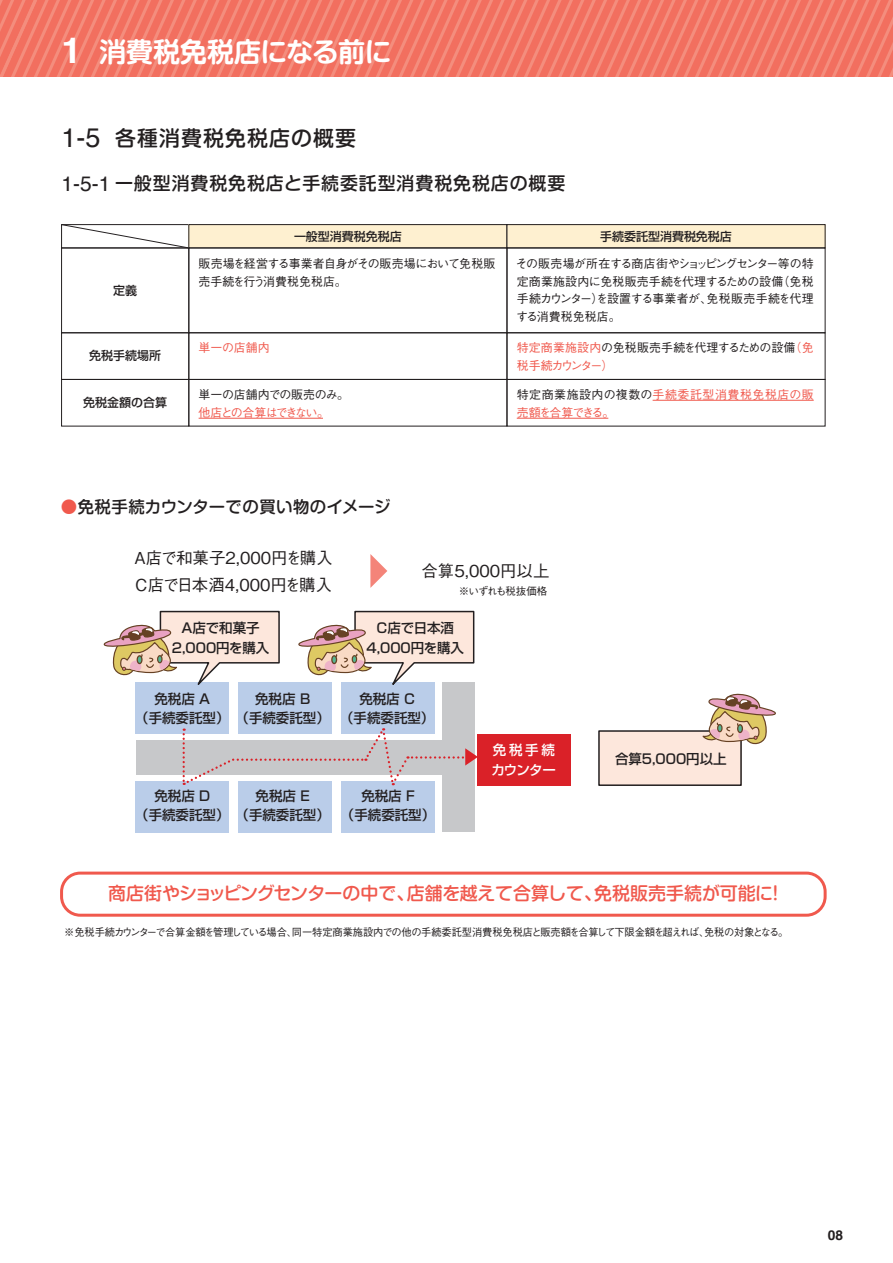
<style>
.page{position:relative;width:893px;height:1263px;background:#fff}
.page>*{position:absolute;margin:0;border:0;box-sizing:border-box;transform-origin:0 0}
.t1{font:700 35.85px "Helvetica";color:#fff}
.t2{font:700 27px "Shin M Go Pro De";letter-spacing:-.01em;color:#fff}
.t3{font:27px "Helvetica";color:#231f20}
.t4{font:500 21px "Shin M Go Pro";letter-spacing:.05em;color:#231f20}
.t5{font:21px "Helvetica";color:#231f20}
.t6{font:500 18px "Shin M Go Pro";letter-spacing:.05em;color:#231f20}
.t7{font:500 18px "Shin M Go Pro";letter-spacing:-.01em;color:#f0594d}
.t8{font:500 18px "Shin M Go Pro";letter-spacing:-.045em;color:#f0594d}
.t9{font:500 16.5px "Gothic BBB Pro";color:#231f20}
.t10{font:500 16.5px "Shin M Go Pro";letter-spacing:.02em;color:#231f20}
.t11{font:700 13.8px "Helvetica";color:#231f20}
.t12{font:500 13.5px/19.5px "Shin Go Pro";color:#231f20;text-align:center}
.t13{font:500 13.5px/19.5px "Shin Go Pro";letter-spacing:-.03em;color:#fff}
.t14{font:700 13.5px "Helvetica";color:#231f20}
.t15{font:500 12px/18px "Gothic BBB Pro";letter-spacing:.01em;color:#231f20}
.t16{font:500 12px/18px "Gothic BBB Pro";letter-spacing:-.04em;color:#231f20}
.t17{font:500 12px "Shin Go Pro";color:#231f20}
.t18{font:500 12px/18px "Gothic BBB Pro";letter-spacing:-.05em;color:#231f20;text-align:right}
.t19{font:500 12px "Gothic BBB Pro";letter-spacing:.045em;color:#f0594d}
.t20{font:500 12px/18px "Gothic BBB Pro";letter-spacing:-.015em;color:#231f20}
.t21{font:500 12px "Gothic BBB Pro";letter-spacing:-.075em;color:#231f20}
.t22{font:500 12px "Gothic BBB Pro";letter-spacing:-.14em;color:#f0594d}
.t23{font:500 12px "Gothic BBB Pro";letter-spacing:-.17em;color:#f0594d}
.t24{font:500 12px "Gothic BBB Pro";letter-spacing:-.115em;color:#f0594d}
.t25{font:500 12px "Gothic BBB Pro";color:#f0594d}
.t26{font:500 10.5px "Gothic BBB Pro";letter-spacing:-.01em;color:#231f20}
.t27{font:500 10.5px "Gothic BBB Pro";letter-spacing:-.12em;color:#231f20}
.t28{font:500 10.5px "Gothic BBB Pro";letter-spacing:-.085em;color:#231f20}
.t29{font:500 10.5px "Gothic BBB Pro";letter-spacing:-.04em;color:#231f20}
.s1{color:#f0594d}
.s2{color:#231f20}
</style>
<div class="page">
<svg style="left:61px;top:224px;width:127px;height:24px"></svg>
<div style="left:189px;top:225px;width:318px;height:23px;background:#fef0d0"></div>
<div style="left:188px;top:224px;width:319px;height:24px;border:1px solid #231f20"></div>
<div style="left:507px;top:225px;width:318px;height:23px;background:#fef0d0"></div>
<div style="left:507px;top:224px;width:318px;height:24px;border:1px solid #231f20"></div>
<div style="left:61px;top:332px;width:128px;height:48px;border:1px solid #231f20"></div>
<div style="left:188px;top:332px;width:319px;height:48px;border:1px solid #231f20"></div>
<div style="left:507px;top:332px;width:318px;height:48px;border:1px solid #231f20"></div>
<hr style="left:199px;top:418px;width:124px;height:1px;background:#f0594d">
<hr style="left:653px;top:400px;width:161px;height:1px;background:#f0594d">
<hr style="left:517px;top:418px;width:91px;height:1px;background:#f0594d">
<div style="left:61px;top:379px;width:128px;height:47px;border:1px solid #231f20"></div>
<div style="left:188px;top:379px;width:319px;height:47px;border:1px solid #231f20"></div>
<div style="left:507px;top:379px;width:318px;height:47px;border:1px solid #231f20"></div>
<div style="left:60px;top:871px;width:767px;height:46px;border:3px solid #f0594d;border-radius:19px"></div>
<svg style="left:370px;top:554px;width:17px;height:34px"></svg>
<div style="left:599px;top:731px;width:142px;height:54px;background:#fde7dc"></div>
<div style="left:598px;top:730px;width:144px;height:56px;border:1px solid #231f20"></div>
<div style="left:136px;top:740px;width:339px;height:35px;background:#c7c8ca"></div>
<div style="left:136px;top:683px;width:93px;height:51px;background:#bacde9"></div>
<div style="left:238px;top:683px;width:94px;height:51px;background:#bacde9"></div>
<div style="left:442px;top:683px;width:33px;height:149px;background:#c7c8ca"></div>
<div style="left:136px;top:781px;width:93px;height:51px;background:#bacde9"></div>
<div style="left:238px;top:781px;width:94px;height:51px;background:#bacde9"></div>
<div style="left:341px;top:781px;width:93px;height:51px;background:#bacde9"></div>
<div style="left:341px;top:683px;width:93px;height:51px;background:#bacde9"></div>
<div style="left:478px;top:734px;width:93px;height:51px;background:#da2128"></div>
<svg style="left:700px;top:693px;width:76px;height:53px"></svg>
<svg style="left:103px;top:610px;width:178px;height:82px"></svg>
<svg style="left:295px;top:610px;width:180px;height:82px"></svg>
<svg style="left:183px;top:728px;width:295px;height:57px"></svg>
<svg style="left:0;top:0;width:893px;height:76px;background:#f27767"></svg>
<h1 class="t1" style="left:62px;top:29px;width:21px">1</h1>
<h2 class="t2" style="left:99px;top:29px;width:294px">消費税免税店になる前に</h2>
<h2 class="t3" style="left:62px;top:117px;width:40px">1-5</h2>
<h3 class="t4" style="left:115px;top:121px;width:242px">各種消費税免税店の概要</h3>
<h3 class="t5" style="left:62px;top:167px;width:50px">1-5-1</h3>
<h3 class="t6" style="left:115px;top:168px;width:452px">一般型消費税免税店と手続委託型消費税免税店の概要</h3>
<p class="t17" style="left:294px;top:226px;width:109px">一般型消費税免税店</p>
<p class="t17" style="left:600px;top:226px;width:133px">手続委託型消費税免税店</p>
<p class="t17" style="left:113px;top:281px;width:25px">定義</p>
<p class="t17" style="left:89px;top:346px;width:73px">免税手続場所</p>
<p class="t17" style="left:83px;top:392px;width:85px">免税金額の合算</p>
<p class="t16" style="left:199px;top:253px;width:298px">販売場を経営する事業者自身がその販売場において免税販売手続を行う消費税免税店。</p>
<p class="t18" style="left:516px;top:253px;width:300px">その販売場が所在する商店街やショッピングセンター等の特（免税</p>
<p class="t15" style="left:707px;top:270px;width:109px;text-indent:-190px">定商業施設内に免税販売手続を代理するための設備<br>免税販売手続を代理</p>
<p class="t20" style="left:516px;top:288px;width:106px;text-indent:76px">）<br>する消費税免税店。</p>
<p class="t21" style="left:517px;top:289px;width:197px">手続カウンターを設置する事業者が、</p>
<p class="t25" style="left:199px;top:338px;width:73px">単一の店舗内</p>
<p class="t20" style="left:199px;top:384px;width:152px">単一の店舗内での販売のみ。</p>
<p class="t22" style="left:199px;top:403px;width:132px">他店との合算はできない。</p>
<p class="t25" style="left:790px;top:338px;width:26px">（免</p>
<p class="t15" style="left:517px;top:337px;width:280px"><span class="s1">特定商業施設内</span>の免税販売手続を代理するための設備</p>
<p class="t23" style="left:517px;top:356px;width:98px">税手続カウンター）</p>
<p class="t19" style="left:517px;top:385px;width:298px"><span class="s2">特定商業施設内の複数の</span>手続委託型消費税免税店の販</p>
<p class="t24" style="left:517px;top:403px;width:99px">売額を合算できる。</p>
<p class="t10" style="left:61px;top:493px;width:331px"><span class="s1">●</span>免税手続カウンターでの買い物のイメージ</p>
<p class="t9" style="left:134px;top:544px;width:200px">A店で和菓子2,000円を購入</p>
<p class="t9" style="left:421px;top:557px;width:130px">合算5,000円以上</p>
<p class="t9" style="left:135px;top:571px;width:198px">C店で日本酒4,000円を購入</p>
<p class="t28" style="left:459px;top:582px;width:90px">※いずれも税抜価格</p>
<p class="t12" style="left:172px;top:617px;width:99px">A店で和菓子<br>2,000円を購入</p>
<p class="t12" style="left:366px;top:617px;width:99px">C店で日本酒<br>4,000円を購入</p>
<p class="t12" style="left:135px;top:687px;width:196px;text-align:left;text-indent:19px">免税店 A<br>（手続委託型( （手続委託型(</p>
<p class="t12" style="left:255px;top:687px;width:57px">免税店 B</p>
<p class="t12" style="left:340px;top:687px;width:96px">免税店 C<br>（手続委託型(</p>
<p class="t12" style="left:135px;top:784px;width:196px;text-align:left;text-indent:19px">免税店 D<br>（手続委託型( （手続委託型(</p>
<p class="t12" style="left:256px;top:784px;width:56px">免税店 E</p>
<p class="t12" style="left:341px;top:784px;width:96px">免税店 F<br>（手続委託型(</p>
<p class="t13" style="left:491px;top:739px;width:66px">免税手続カウンター</p>
<p class="t12" style="left:615px;top:747px;width:113px">合算5,000円以上</p>
<h3 class="t7" style="left:594px;top:879px;width:180px">免税販売手続が可能に</h3>
<h3 class="t8" style="left:108px;top:879px;width:308px">商店街やショッピングセンターの中で、</h3>
<p class="t26" style="left:292px;top:923px;width:498px">同一特定商業施設内での他の手続委託型消費税免税店と販売額を合算して下限金額を超えれば免税の対象となる。</p>
<p class="t29" style="left:699px;top:923px;width:12px">、</p>
<h3 class="t7" style="left:407px;top:879px;width:197px">店舗を越えて合算して、</h3>
<h3 class="t7" style="left:767px;top:879px;width:19px">!</h3>
<p class="t27" style="left:64px;top:923px;width:234px">※免税手続カウンターで合算金額を管理している場合、</p>
<p class="t14" style="left:825px;top:1225px;width:16px">07</p>
<p class="t11" style="left:828px;top:1226px;width:17px">0 88</p>
</div>
